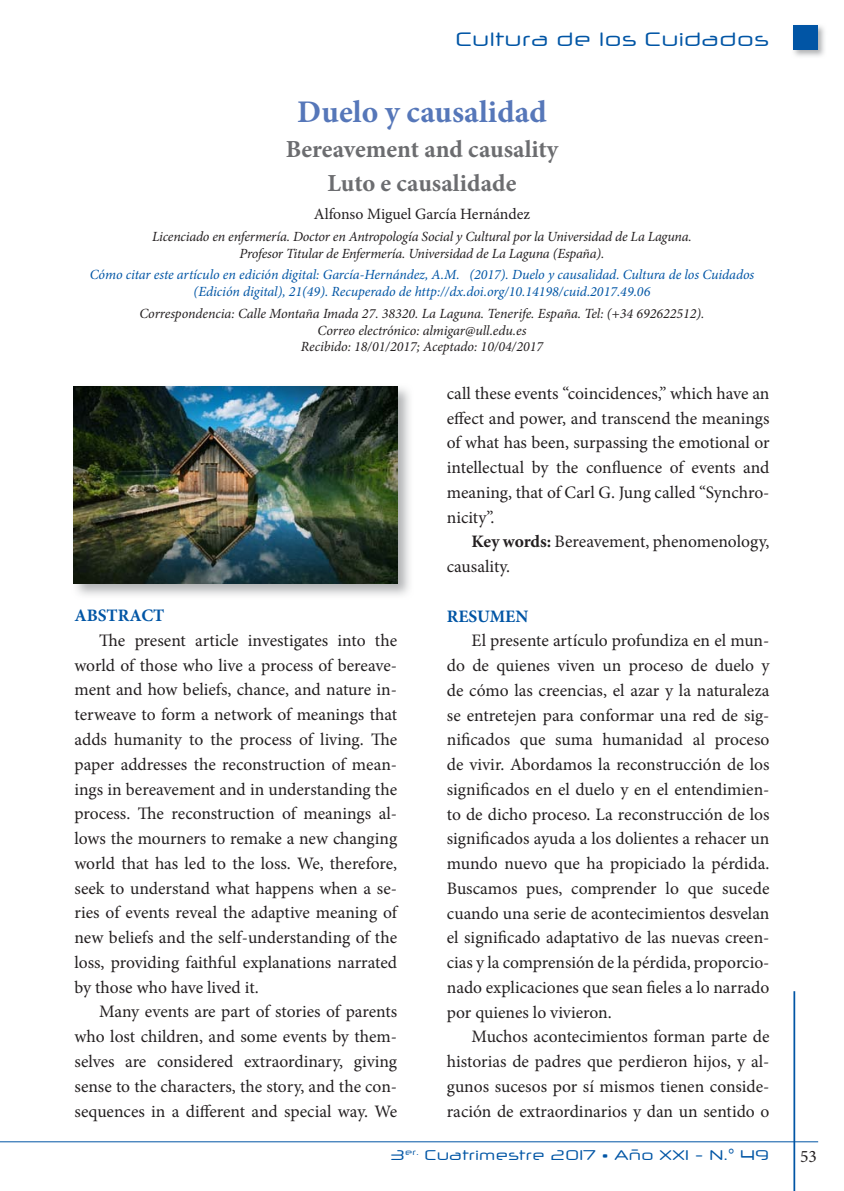
<style>
.page{position:relative;width:844px;height:1191px;background:#fff}
.page>*{position:absolute;margin:0;border:0;box-sizing:border-box;transform-origin:0 0}
.t1{font:700 31.5px "Minion Pro";letter-spacing:.005em;color:#5677b9}
.t2{font:700 24.5px/34.3px "Minion Pro";color:#6c6d70;text-align:center}
.t3{font:19.25px "Neuropol X Free";color:#0155a5}
.t4{font:17.5px/24.7px "Minion Pro";color:#231f20;text-align:justify}
.t5{font:700 17.5px "Minion Pro";color:#0155a5}
.t6{font:15.75px "Minion Pro";color:#231f20}
.t7{font:italic 14px/16.8px "Minion Pro";letter-spacing:-.01em;color:#231f20;text-align:center}
.t8{font:italic 14px/16.8px "Minion Pro";letter-spacing:-.005em;color:#0155a5;text-align:center}
.t9{font:14px "Neuropol X Free";color:#0155a5}
.s1{font-weight:700}
</style>
<div class="page">
<hr style="left:793px;top:991px;width:2px;height:200px;background:#0155a5">
<hr style="left:0;top:1141px;width:818px;height:1px;background:#0155a5">
<img style="left:793px;top:25px;width:32px;height:32px">
<div style="left:793px;top:25px;width:25px;height:25px;background:#0155a5"></div>
<img style="left:73px;top:386px;width:337px;height:210px">
<img style="left:73px;top:386px;width:324px;height:197px">
<p class="t3" style="left:455px;top:27px;width:315px">Cultura de los Cuidados</p>
<h1 class="t1" style="left:297px;top:90px;width:251px">Duelo y causalidad</h1>
<h2 class="t2" style="left:286px;top:131px;width:274px">Bereavement and causality<br>Luto e causalidade</h2>
<p class="t6" style="left:313px;top:203px;width:218px">Alfonso Miguel García Hernández</p>
<p class="t7" style="left:152px;top:228px;width:541px">Licenciado en enfermería. Doctor en Antropología Social y Cultural por la Universidad de La Laguna.<br>Profesor Titular de Enfermería. Universidad de La Laguna (España).</p>
<p class="t8" style="left:90px;top:266px;width:666px">Cómo citar este artículo en edición digital: García-Hernández, A.M. (2017). Duelo y causalidad. Cultura de los Cuidados (Edición digital), 21(49). Recuperado de http://dx.doi.org/10.14198/cuid.2017.49.06</p>
<p class="t7" style="left:139px;top:305px;width:566px">Correspondencia: Calle Montaña Imada 27. 38320. La Laguna. Tenerife. España. Tel: (+34 692622512).<br>Correo electrónico: almigar@ull.edu.es<br>Recibido: 18/01/2017; Aceptado: 10/04/2017</p>
<p class="t5" style="left:74px;top:603px;width:91px">ABSTRACT</p>
<p class="t4" style="left:74px;top:628px;width:324px;text-indent:25px">The present article investigates into the world of those who live a process of bereave&shy;ment and how beliefs, chance, and nature in&shy;terweave to form a network of meanings that adds humanity to the process of living. The paper addresses the reconstruction of mean&shy;ings in bereavement and in understanding the process. The reconstruction of meanings al&shy;lows the mourners to remake a new changing world that has led to the loss. We, therefore, seek to understand what happens when a se&shy;ries of events reveal the adaptive meaning of new beliefs and the self-understanding of the loss, providing faithful explanations narrated by those who have lived it.</p>
<p class="t4" style="left:74px;top:999px;width:324px;text-indent:25px">Many events are part of stories of parents who lost children, and some events by them&shy;selves are considered extraordinary, giving sense to the characters, the story, and the con&shy;sequences in a different and special way. We</p>
<p class="t4" style="left:446px;top:381px;width:324px">call these events “coincidences,” which have an effect and power, and transcend the meanings of what has been, surpassing the emotional or intellectual by the confluence of events and meaning, that of Carl G. Jung called “Synchro&shy;nicity”.</p>
<p class="t4" style="left:446px;top:529px;width:324px;text-indent:25px"><span class="s1">Key words:</span> Bereavement, phenomenology, causality.</p>
<p class="t5" style="left:446px;top:603px;width:83px">RESUMEN</p>
<p class="t4" style="left:446px;top:628px;width:324px;text-indent:25px">El presente artículo profundiza en el mun&shy;do de quienes viven un proceso de duelo y de cómo las creencias, el azar y la naturaleza se entretejen para conformar una red de sig&shy;nificados que suma humanidad al proceso de vivir. Abordamos la reconstrucción de los significados en el duelo y en el entendimien&shy;to de dicho proceso. La reconstrucción de los significados ayuda a los dolientes a rehacer un mundo nuevo que ha propiciado la pérdida.<br>Buscamos pues, comprender lo que sucede cuando una serie de acontecimientos desvelan el significado adaptativo de las nuevas creen&shy;cias y la comprensión de la pérdida, proporcio&shy;nado explicaciones que sean fieles a lo narrado por quienes lo vivieron.</p>
<p class="t4" style="left:446px;top:1024px;width:324px;text-indent:25px">Muchos acontecimientos forman parte de historias de padres que perdieron hijos, y al&shy;gunos sucesos por sí mismos tienen conside&shy;ración de extraordinarios y dan un sentido o</p>
<p class="t9" style="left:391px;top:1146px;width:379px">3<sup>er.</sup> Cuatrimestre 2017 • Año XXI - N.° 49</p>
<p class="t4" style="left:800px;top:1144px;width:18px">53</p>
</div>
